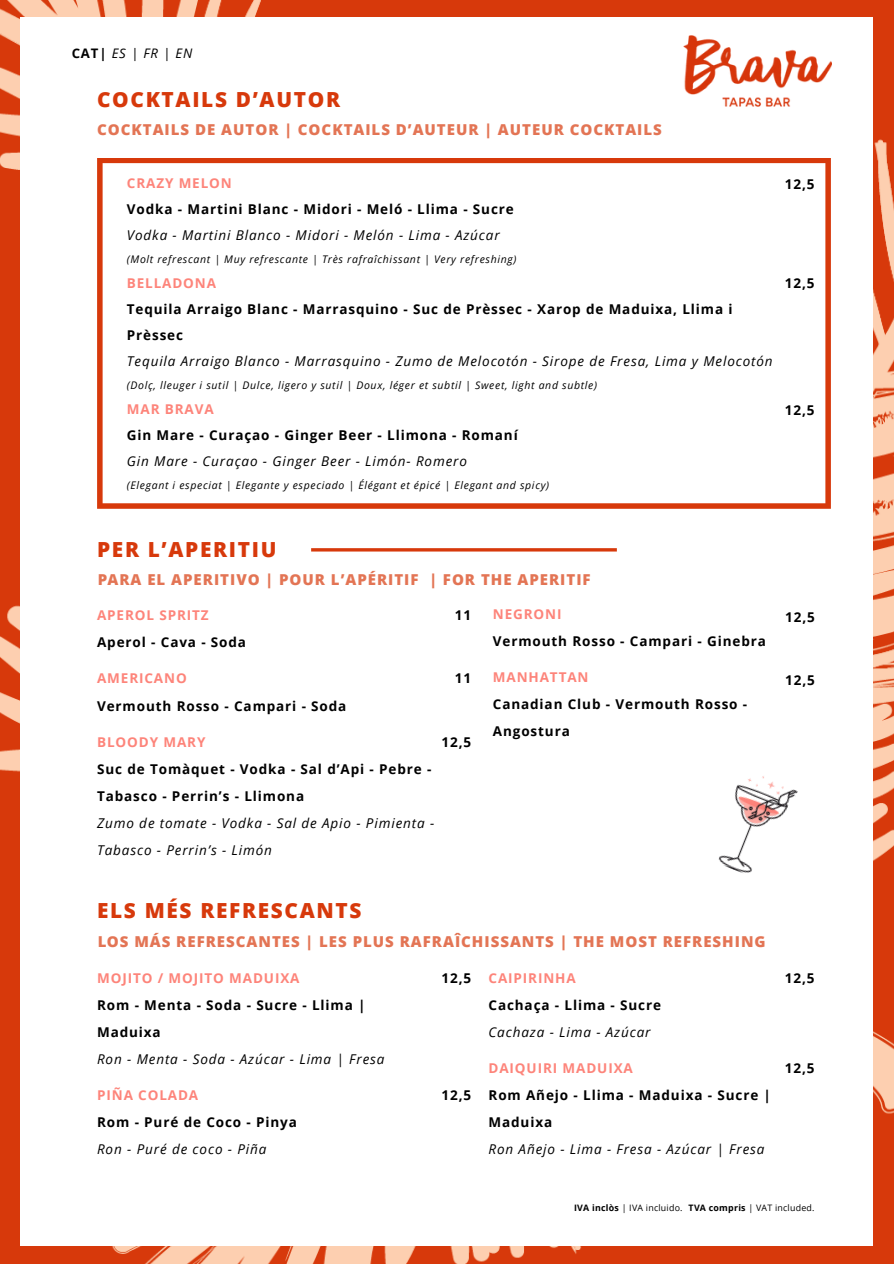
<style>
.page{position:relative;width:894px;height:1264px;background:#fff}
.page>*{position:absolute;margin:0;border:0;box-sizing:border-box;transform-origin:0 0}
.t1{font:800 20.85px "Open Sans";letter-spacing:.08em;color:#d7390b}
.t2{font:800 15px "Open Sans";letter-spacing:.065em;color:#d7390b}
.t3{font:700 13.5px/27px "Open Sans";letter-spacing:.065em;color:#000}
.t4{font:italic 13.5px/27px "Open Sans";letter-spacing:.065em;color:#000}
.t5{font:700 13.5px "Open Sans";letter-spacing:.065em;color:#fd847a}
.t6{font:italic 13.2px "Open Sans";color:#000}
.t7{font:italic 10.5px "Open Sans";letter-spacing:.065em;color:#000}
.t8{font:8.85px "Open Sans";letter-spacing:.025em;color:#000}
.s1{font-weight:700;font-style:normal}
.s2{color:#fd847a}
.s3{font-weight:400;font-style:italic}
.s4{font-weight:700}
</style>
<div class="page">
<img style="left:0;top:0;width:893px;height:1263px">
<div style="left:20px;top:18px;width:853px;height:1227px;background:#fff"></div>
<img style="left:683px;top:36px;width:148px;height:71px">
<svg style="left:97px;top:158px;width:733px;height:350px"></svg>
<img style="left:718px;top:776px;width:80px;height:97px">
<hr style="left:311px;top:548px;width:305px;height:3px;background:#d7390b">
<p class="t6" style="left:72px;top:44px;width:122px"><span class="s1">CAT|</span> ES | FR | EN</p>
<h2 class="t1" style="left:97px;top:84px;width:244px">COCKTAILS D’AUTOR</h2>
<p class="t2" style="left:97px;top:119px;width:566px">COCKTAILS DE AUTOR | COCKTAILS D’AUTEUR | AUTEUR COCKTAILS</p>
<p class="t5" style="left:127px;top:173px;width:106px">CRAZY MELON</p>
<p class="t3" style="left:127px;top:195px;width:388px">Vodka - Martini Blanc - Midori - Meló - Llima - Sucre</p>
<p class="t4" style="left:127px;top:222px;width:374px">Vodka - Martini Blanco - Midori - Melón - Lima - Azúcar</p>
<p class="t7" style="left:127px;top:252px;width:391px">(Molt refrescant | Muy refrescante | Très rafraîchissant | Very refreshing)</p>
<p class="t5" style="left:127px;top:273px;width:91px">BELLADONA</p>
<p class="t3" style="left:127px;top:295px;width:607px;line-height:26.2px">Tequila Arraigo Blanc - Marrasquino - Suc de Prèssec - Xarop de Maduixa, Llima i<br>Prèssec</p>
<p class="t4" style="left:127px;top:348px;width:647px">Tequila Arraigo Blanco - Marrasquino - Zumo de Melocotón - Sirope de Fresa, Lima y Melocotón</p>
<p class="t7" style="left:127px;top:378px;width:471px">(Dolç, lleuger i sutil | Dulce, ligero y sutil | Doux, léger et subtil | Sweet, light and subtle)</p>
<p class="t5" style="left:127px;top:399px;width:88px">MAR BRAVA</p>
<p class="t3" style="left:127px;top:421px;width:392px">Gin Mare - Curaçao - Ginger Beer - Llimona - Romaní</p>
<p class="t4" style="left:127px;top:447px;width:341px">Gin Mare - Curaçao - Ginger Beer - Limón- Romero</p>
<p class="t7" style="left:127px;top:478px;width:424px">(Elegant i especiat | Elegante y especiado | Élégant et épicé | Elegant and spicy)</p>
<h2 class="t3" style="left:784px;top:170px;width:31px">12,5</h2>
<h3 class="t3" style="left:784px;top:269px;width:31px">12,5</h3>
<h3 class="t3" style="left:784px;top:396px;width:31px">12,5</h3>
<h3 class="t1" style="left:97px;top:534px;width:181px">PER L’APERITIU</h3>
<p class="t2" style="left:97px;top:569px;width:495px">PARA EL APERITIVO | POUR L’APÉRITIF | FOR THE APERITIF</p>
<p class="t5" style="left:97px;top:606px;width:113px">APEROL SPRITZ</p>
<p class="t3" style="left:97px;top:628px;width:150px">Aperol - Cava - Soda</p>
<p class="t5" style="left:97px;top:669px;width:91px">AMERICANO</p>
<p class="t3" style="left:97px;top:691px;width:251px">Vermouth Rosso - Campari - Soda</p>
<p class="t5" style="left:97px;top:732px;width:110px">BLOODY MARY</p>
<p class="t3" style="left:97px;top:754px;width:336px">Suc de Tomàquet - Vodka - Sal d’Api - Pebre -<br>Tabasco - Perrin’s - Llimona</p>
<p class="t4" style="left:97px;top:808px;width:338px">Zumo de tomate - Vodka - Sal de Apio - Pimienta -<br>Tabasco - Perrin’s - Limón</p>
<p class="t5" style="left:492px;top:604px;width:70px">NEGRONI</p>
<p class="t3" style="left:492px;top:627px;width:274px">Vermouth Rosso - Campari - Ginebra</p>
<p class="t5" style="left:492px;top:667px;width:97px">MANHATTAN</p>
<p class="t3" style="left:492px;top:690px;width:256px">Canadian Club - Vermouth Rosso -<br>Angostura</p>
<h3 class="t3" style="left:455px;top:601px;width:18px">11</h3>
<h3 class="t3" style="left:455px;top:664px;width:18px">11</h3>
<h3 class="t3" style="left:441px;top:727px;width:31px">12,5</h3>
<h3 class="t1" style="left:97px;top:895px;width:266px">ELS MÉS REFRESCANTS</h3>
<p class="t2" style="left:97px;top:931px;width:670px">LOS MÁS REFRESCANTES | LES PLUS RAFRAÎCHISSANTS | THE MOST REFRESHING</p>
<h3 class="t3" style="left:488px;top:964px;width:174px"><span class="s2">CAIPIRINHA<br></span>Cachaça - Llima - Sucre<br><span class="s3">Cachaza - Lima - Azúcar</span></h3>
<h1 class="t3" style="left:488px;top:1054px;width:284px"><span class="s2">DAIQUIRI MADUIXA<br></span>Rom Añejo - Llima - Maduixa - Sucre |<br>Maduixa<br><span class="s3">Ron Añejo - Lima - Fresa - Azúcar | Fresa</span></h1>
<p class="t5" style="left:97px;top:968px;width:204px">MOJITO / MOJITO MADUIXA</p>
<p class="t3" style="left:97px;top:991px;width:270px">Rom - Menta - Soda - Sucre - Llima |<br>Maduixa</p>
<p class="t4" style="left:97px;top:1045px;width:289px">Ron - Menta - Soda - Azúcar - Lima | Fresa</p>
<p class="t5" style="left:97px;top:1085px;width:103px">PIÑA COLADA</p>
<p class="t3" style="left:97px;top:1108px;width:201px">Rom - Puré de Coco - Pinya</p>
<p class="t4" style="left:97px;top:1135px;width:171px">Ron - Puré de coco - Piña</p>
<h2 class="t3" style="left:441px;top:964px;width:31px">12,5</h2>
<h3 class="t3" style="left:441px;top:1081px;width:31px">12,5</h3>
<p class="t3" style="left:785px;top:603px;width:31px">12,5</p>
<h1 class="t3" style="left:785px;top:666px;width:31px">12,5</h1>
<h3 class="t3" style="left:784px;top:964px;width:31px">12,5</h3>
<h6 class="t3" style="left:784px;top:1054px;width:31px">12,5</h6>
<h3 class="t8" style="left:574px;top:1201px;width:110px"><span class="s4">IVA inclòs</span> | IVA incluido.</h3>
<h6 class="t8" style="left:688px;top:1201px;width:127px"><span class="s4">TVA compris</span> | VAT included.</h6>
</div>
